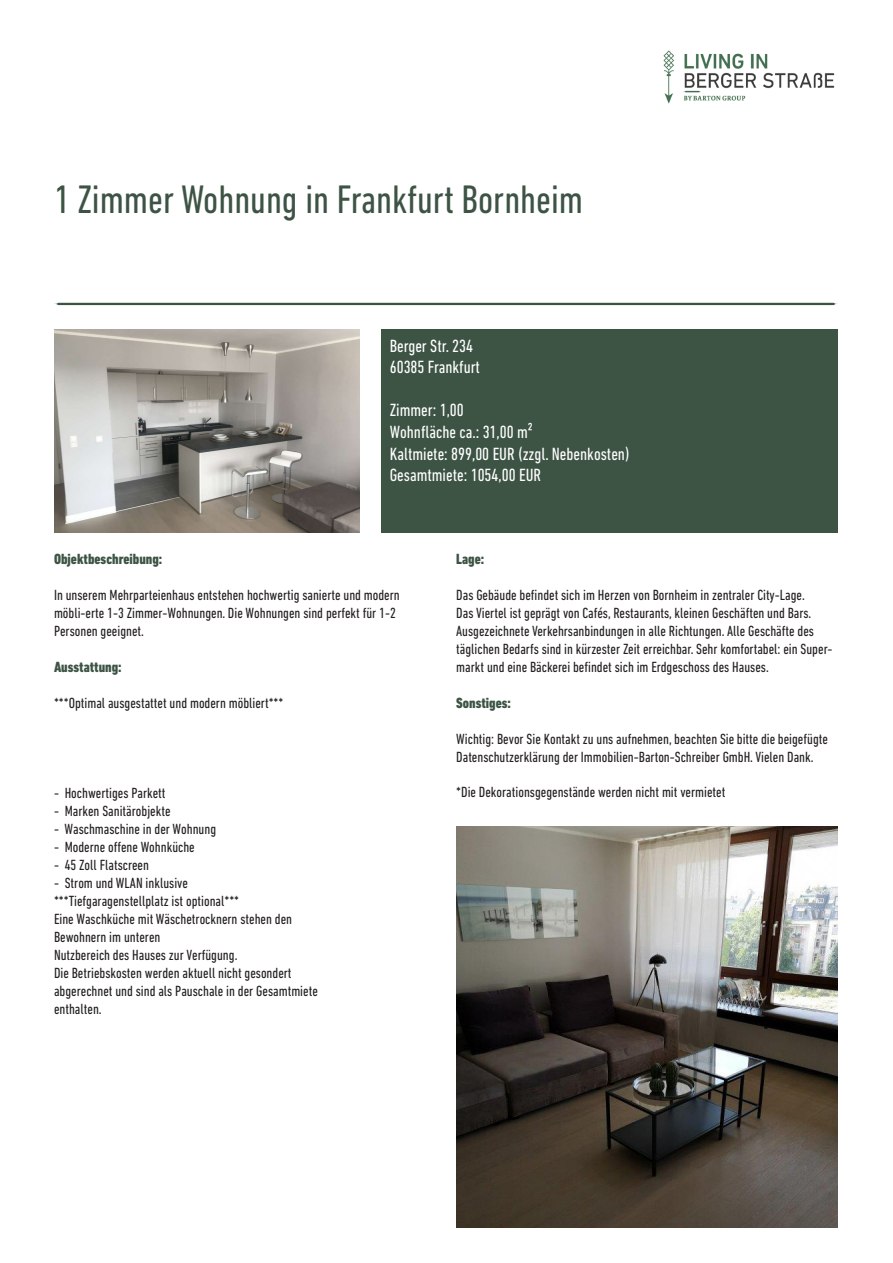
<style>
.page{position:relative;width:893px;height:1263px;background:#fff}
.page>*{position:absolute;margin:0;border:0;box-sizing:border-box;transform-origin:0 0}
.t1{font:condensed 40.5px "DIN Next LT Pro";color:#3d5445}
.t2{font:condensed 18px/21.6px "DIN Next LT Pro";color:#fff}
.t3{font:condensed 15px/18px "DIN Next LT Pro";color:#231f20}
.t4{font:800 condensed 15px "DIN Next LT Pro";color:#3d5445}
</style>
<div class="page">
<img style="left:663px;top:50px;width:172px;height:54px">
<img style="left:54px;top:330px;width:305px;height:203px">
<div style="left:381px;top:330px;width:457px;height:203px;background:#3d5445"></div>
<hr style="left:54px;top:303px;width:784px;height:2px;background:#3d5445">
<img style="left:456px;top:827px;width:382px;height:400px">
<p class="t1" style="left:54px;top:177px;width:531px">1 Zimmer Wohnung in Frankfurt Bornheim</p>
<p class="t2" style="left:390px;top:334px;width:92px">Berger Str. 234<br>60385 Frankfurt</p>
<p class="t2" style="left:390px;top:399px;width:241px">Zimmer: 1,00<br>Wohnfläche ca.: 31,00 m²<br>Kaltmiete: 899,00 EUR (zzgl. Nebenkosten)<br>Gesamtmiete: 1054,00 EUR</p>
<p class="t4" style="left:54px;top:550px;width:110px">Objektbeschreibung:</p>
<p class="t3" style="left:54px;top:586px;width:347px">In unserem Mehrparteienhaus entstehen hochwertig sanierte und modern möbli-erte 1-3 Zimmer-Wohnungen. Die Wohnungen sind perfekt für 1-2<br>Personen geeignet.</p>
<p class="t4" style="left:54px;top:658px;width:69px">Ausstattung:</p>
<p class="t3" style="left:54px;top:694px;width:231px">***Optimal ausgestattet und modern möbliert***</p>
<p class="t3" style="left:54px;top:784px;width:113px">- Hochwertiges Parkett</p>
<p class="t3" style="left:54px;top:802px;width:118px">- Marken Sanitärobjekte</p>
<p class="t3" style="left:54px;top:820px;width:164px">- Waschmaschine in der Wohnung</p>
<p class="t3" style="left:54px;top:838px;width:142px">- Moderne offene Wohnküche</p>
<p class="t3" style="left:54px;top:856px;width:97px">- 45 Zoll Flatscreen</p>
<p class="t3" style="left:54px;top:874px;width:265px">- Strom und WLAN inklusive<br>***Tiefgaragenstellplatz ist optional***<br>Eine Waschküche mit Wäschetrocknern stehen den Bewohnern im unteren<br>Nutzbereich des Hauses zur Verfügung.<br>Die Betriebskosten werden aktuell nicht gesondert abgerechnet und sind als Pauschale in der Gesamtmiete enthalten.</p>
<p class="t4" style="left:456px;top:550px;width:30px">Lage:</p>
<p class="t3" style="left:456px;top:586px;width:378px">Das Gebäude befindet sich im Herzen von Bornheim in zentraler City-Lage.<br>Das Viertel ist geprägt von Cafés, Restaurants, kleinen Geschäften und Bars.<br>Ausgezeichnete Verkehrsanbindungen in alle Richtungen. Alle Geschäfte des täglichen Bedarfs sind in kürzester Zeit erreichbar. Sehr komfortabel: ein Super&shy;markt und eine Bäckerei befindet sich im Erdgeschoss des Hauses.</p>
<p class="t4" style="left:456px;top:694px;width:56px">Sonstiges:</p>
<p class="t3" style="left:456px;top:730px;width:373px">Wichtig: Bevor Sie Kontakt zu uns aufnehmen, beachten Sie bitte die beigefügte<br>Datenschutzerklärung der Immobilien-Barton-Schreiber GmbH. Vielen Dank.</p>
<p class="t3" style="left:456px;top:783px;width:271px">*Die Dekorationsgegenstände werden nicht mit vermietet</p>
</div>
